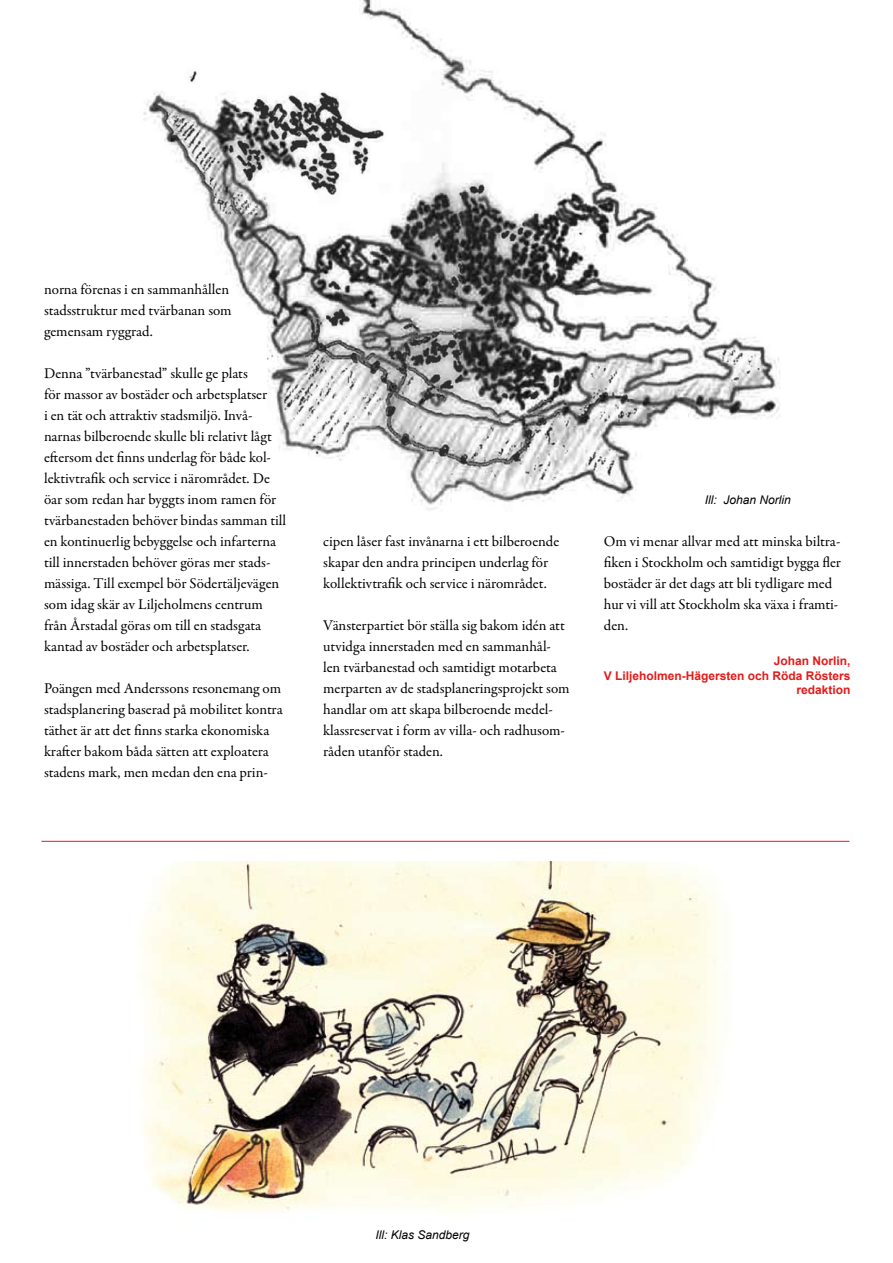
<style>
.page{position:relative;width:893px;height:1263px;background:#fff}
.page>*{position:absolute;margin:0;border:0;box-sizing:border-box;transform-origin:0 0}
.t1{font:15px/21px "Garamond Premr Pro";letter-spacing:-.005em;color:#000}
.t2{font:700 12px/14.4px "Arial";color:#e31b19;text-align:right}
.t3{font:italic 12px "Arial";color:#000}
</style>
<div class="page">
<img style="left:143px;top:0;width:637px;height:510px">
<hr style="left:41px;top:841px;width:808px;height:1px;background:#e31b19">
<img style="left:144px;top:861px;width:576px;height:350px">
<p class="t1" style="left:44px;top:279px;width:189px">norna förenas i en sammanhållen stadsstruktur med tvärbanan som gemensam ryggrad.</p>
<p class="t1" style="left:44px;top:363px;width:244px">Denna ”tvärbanestad” skulle ge plats<br>för massor av bostäder och arbetsplatser<br>i en tät och attraktiv stadsmiljö. Invå&shy;narnas bilberoende skulle bli relativt lågt eftersom det finns underlag för både kol&shy;lektivtrafik och service i närområdet. De öar som redan har byggts inom ramen för tvärbanestaden behöver bindas samman till en kontinuerlig bebyggelse och infarterna till innerstaden behöver göras mer stads&shy;mässiga. Till exempel bör Södertäljevägen som idag skär av Liljeholmens centrum från Årstadal göras om till en stadsgata kantad av bostäder och arbetsplatser.</p>
<p class="t1" style="left:44px;top:678px;width:240px">Poängen med Anderssons resonemang om stadsplanering baserad på mobilitet kontra täthet är att det finns starka ekonomiska krafter bakom båda sätten att exploatera stadens mark, men medan den ena prin-</p>
<p class="t1" style="left:323px;top:531px;width:238px">cipen låser fast invånarna i ett bilberoende skapar den andra principen underlag för kollektivtrafik och service i närområdet.</p>
<p class="t1" style="left:323px;top:615px;width:248px">Vänsterpartiet bör ställa sig bakom idén att utvidga innerstaden med en sammanhål&shy;len tvärbanestad och samtidigt motarbeta merparten av de stadsplaneringsprojekt som handlar om att skapa bilberoende medel&shy;klassreservat i form av villa- och radhusom&shy;råden utanför staden.</p>
<p class="t3" style="left:705px;top:492px;width:88px">Ill: Johan Norlin</p>
<p class="t1" style="left:604px;top:531px;width:239px">Om vi menar allvar med att minska biltra&shy;fiken i Stockholm och samtidigt bygga fler bostäder är det dags att bli tydligare med hur vi vill att Stockholm ska växa i framti&shy;den.</p>
<p class="t2" style="left:604px;top:654px;width:248px">Johan Norlin,<br>V Liljeholmen-Hägersten och Röda Rösters redaktion</p>
<p class="t3" style="left:375px;top:1227px;width:96px">Ill: Klas Sandberg</p>
</div>
